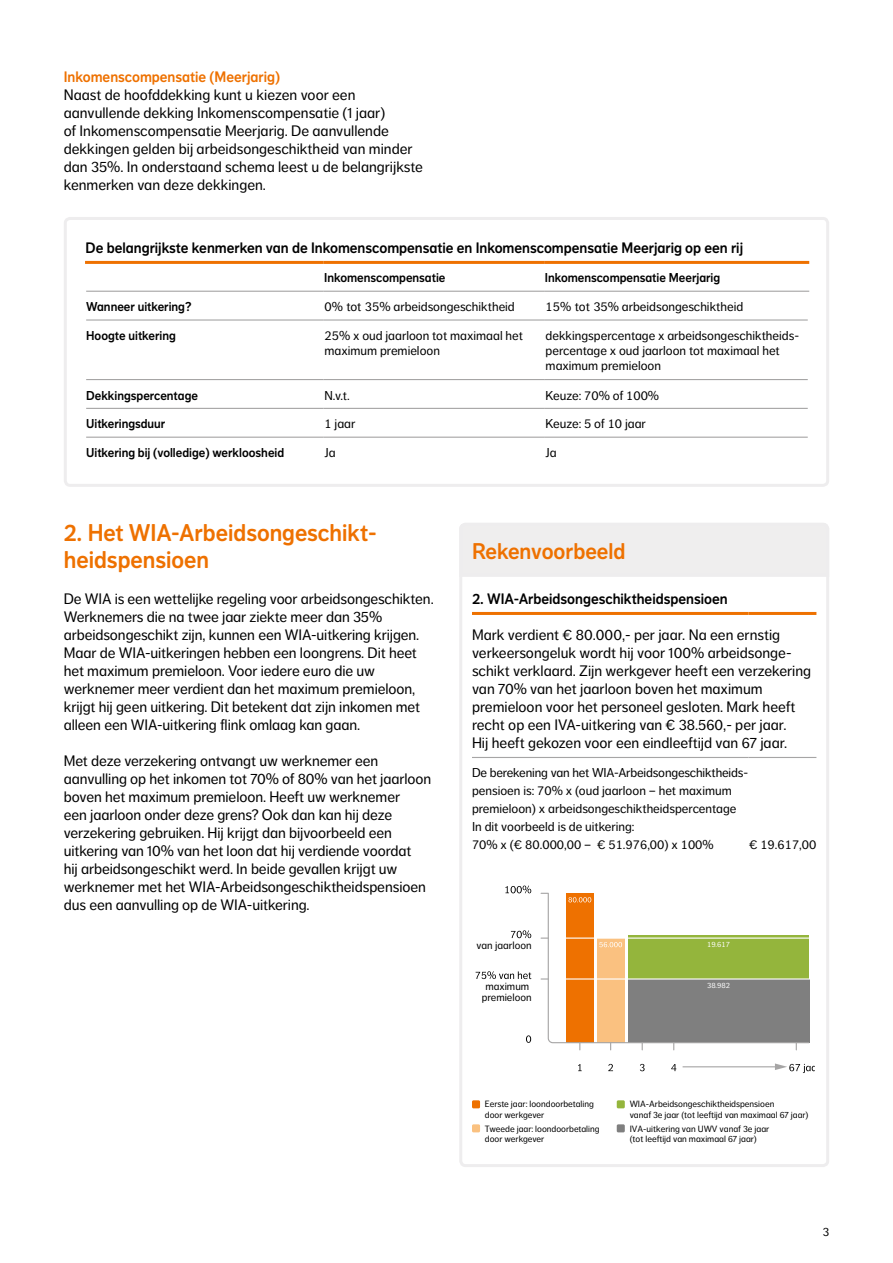
<style>
.page{position:relative;width:893px;height:1263px;background:#fff}
.page>*{position:absolute;margin:0;border:0;box-sizing:border-box;transform-origin:0 0}
.t1{font:24px/27px "NN Dagny Display";color:#ee7100}
.t2{font:22.5px "NN Dagny Display";color:#ee7100}
.t3{font:15px/18px "NN Dagny Text";letter-spacing:-.005em;color:#000}
.t4{font:15px "NN Dagny Display";color:#000}
.t5{font:15px "NN Dagny Display";color:#ee7100}
.t6{font:12.75px/18px "NN Dagny Text";color:#000}
.t7{font:12.75px "NN Dagny Display";color:#000}
.t8{font:12px "NN Dagny Text";color:#000}
.t9{font:10.65px/11.2px "NN Dagny Text";color:#000;text-align:center}
.t10{font:9px/10.5px "NN Dagny Text";color:#000}
.t11{font:7.5px "NN Dagny Text";color:#fff}
</style>
<div class="page">
<div style="left:459px;top:523px;width:370px;height:644px;border:3px solid #eeedee;border-radius:5px"></div>
<div style="left:459px;top:523px;width:370px;height:55px;background:#efeeee"></div>
<hr style="left:472px;top:612px;width:276px;height:3px;background:#ee7100">
<hr style="left:748px;top:612px;width:68px;height:3px;background:#ee7100">
<hr style="left:472px;top:757px;width:276px;height:1px;background:#a6a5a5">
<hr style="left:748px;top:757px;width:68px;height:1px;background:#a6a5a5">
<div style="left:64px;top:217px;width:765px;height:270px;border:3px solid #eeedee;border-radius:5px"></div>
<hr style="left:85px;top:261px;width:239px;height:3px;background:#ee7100">
<hr style="left:324px;top:261px;width:221px;height:3px;background:#ee7100">
<hr style="left:545px;top:261px;width:264px;height:3px;background:#ee7100">
<hr style="left:86px;top:319px;width:238px;height:2px;background:#a6a5a5">
<hr style="left:324px;top:319px;width:221px;height:2px;background:#a6a5a5">
<hr style="left:545px;top:319px;width:263px;height:2px;background:#a6a5a5">
<hr style="left:86px;top:379px;width:238px;height:1px;background:#a6a5a5">
<hr style="left:324px;top:379px;width:221px;height:1px;background:#a6a5a5">
<hr style="left:545px;top:379px;width:263px;height:1px;background:#a6a5a5">
<hr style="left:86px;top:408px;width:238px;height:1px;background:#a6a5a5">
<hr style="left:324px;top:408px;width:221px;height:1px;background:#a6a5a5">
<hr style="left:545px;top:408px;width:263px;height:1px;background:#a6a5a5">
<hr style="left:86px;top:437px;width:238px;height:1px;background:#a6a5a5">
<hr style="left:324px;top:437px;width:221px;height:1px;background:#a6a5a5">
<hr style="left:545px;top:437px;width:263px;height:1px;background:#a6a5a5">
<hr style="left:86px;top:291px;width:238px;height:1px;background:#a6a5a5">
<hr style="left:324px;top:291px;width:221px;height:1px;background:#a6a5a5">
<hr style="left:545px;top:291px;width:264px;height:1px;background:#a6a5a5">
<svg style="left:526px;top:1035px;width:5px;height:8px"></svg>
<svg style="left:476px;top:971px;width:55px;height:8px"></svg>
<svg style="left:511px;top:930px;width:20px;height:8px"></svg>
<svg style="left:505px;top:885px;width:26px;height:8px"></svg>
<svg style="left:578px;top:1064px;width:4px;height:7px"></svg>
<svg style="left:608px;top:1064px;width:5px;height:7px"></svg>
<svg style="left:640px;top:1064px;width:5px;height:7px"></svg>
<svg style="left:671px;top:1064px;width:5px;height:7px"></svg>
<hr style="left:683px;top:1066px;width:94px;height:1px;background:#a6a5a5">
<svg style="left:775px;top:1063px;width:39px;height:10px"></svg>
<svg style="left:541px;top:892px;width:269px;height:158px"></svg>
<div style="left:472px;top:1100px;width:8px;height:8px;background:#ee7100"></div>
<div style="left:472px;top:1124px;width:8px;height:8px;background:#fac180"></div>
<div style="left:617px;top:1124px;width:8px;height:8px;background:#7f7f7f"></div>
<div style="left:617px;top:1100px;width:8px;height:8px;background:#94b53c"></div>
<p class="t5" style="left:64px;top:68px;width:218px">Inkomenscompensatie (Meerjarig)</p>
<p class="t3" style="left:64px;top:86px;width:361px">Naast de hoofddekking kunt u kiezen voor een aanvullende dekking Inkomenscompensatie (1 jaar)<br>of Inkomenscompensatie Meerjarig. De aanvullende dekkingen gelden bij arbeidsongeschiktheid van minder dan 35%. In onderstaand schema leest u de belangrijkste kenmerken van deze dekkingen.</p>
<p class="t4" style="left:86px;top:239px;width:659px">De belangrijkste kenmerken van de Inkomenscompensatie en Inkomenscompensatie Meerjarig op een rij</p>
<p class="t7" style="left:324px;top:270px;width:123px">Inkomenscompensatie</p>
<p class="t7" style="left:545px;top:270px;width:177px">Inkomenscompensatie Meerjarig</p>
<p class="t7" style="left:86px;top:299px;width:107px">Wanneer uitkering?</p>
<p class="t6" style="left:324px;top:298px;width:192px">0% tot 35% arbeidsongeschiktheid</p>
<p class="t6" style="left:546px;top:298px;width:199px">15% tot 35% arbeidsongeschiktheid</p>
<p class="t7" style="left:86px;top:328px;width:91px">Hoogte uitkering</p>
<p class="t6" style="left:324px;top:328px;width:200px;line-height:15px">25% x oud jaarloon tot maximaal het maximum premieloon</p>
<p class="t6" style="left:546px;top:328px;width:255px;line-height:15px">dekkingspercentage x arbeidsongeschiktheids&shy;percentage x oud jaarloon tot maximaal het maximum premieloon</p>
<p class="t7" style="left:86px;top:388px;width:113px">Dekkingspercentage</p>
<p class="t6" style="left:324px;top:386px;width:27px">N.v.t.</p>
<p class="t6" style="left:546px;top:386px;width:115px">Keuze: 70% of 100%</p>
<p class="t7" style="left:86px;top:416px;width:81px">Uitkeringsduur</p>
<p class="t6" style="left:324px;top:415px;width:32px">1 jaar</p>
<p class="t6" style="left:546px;top:415px;width:102px">Keuze: 5 of 10 jaar</p>
<p class="t7" style="left:86px;top:445px;width:200px">Uitkering bij (volledige) werkloosheid</p>
<p class="t6" style="left:324px;top:444px;width:13px">Ja</p>
<p class="t6" style="left:546px;top:444px;width:13px">Ja</p>
<h1 class="t1" style="left:64px;top:519px;width:312px">2. Het WIA-Arbeidsongeschikt&shy;heidspensioen</h1>
<p class="t3" style="left:64px;top:590px;width:371px">De WIA is een wettelijke regeling voor arbeidsongeschikten.<br>Werknemers die na twee jaar ziekte meer dan 35% arbeidsongeschikt zijn, kunnen een WIA-uitkering krijgen.<br>Maar de WIA-uitkeringen hebben een loongrens. Dit heet het maximum premieloon. Voor iedere euro die uw werknemer meer verdient dan het maximum premieloon, krijgt hij geen uitkering. Dit betekent dat zijn inkomen met alleen een WIA-uitkering flink omlaag kan gaan.</p>
<p class="t3" style="left:64px;top:752px;width:369px">Met deze verzekering ontvangt uw werknemer een aanvulling op het inkomen tot 70% of 80% van het jaarloon boven het maximum premieloon. Heeft uw werknemer<br>een jaarloon onder deze grens? Ook dan kan hij deze verzekering gebruiken. Hij krijgt dan bijvoorbeeld een uitkering van 10% van het loon dat hij verdiende voordat<br>hij arbeidsongeschikt werd. In beide gevallen krijgt uw werknemer met het WIA-Arbeidsongeschiktheidspensioen dus een aanvulling op de WIA-uitkering.</p>
<h2 class="t2" style="left:472px;top:538px;width:155px">Rekenvoorbeeld</h2>
<p class="t4" style="left:472px;top:590px;width:257px">2. WIA-Arbeidsongeschiktheidspensioen</p>
<p class="t3" style="left:472px;top:626px;width:341px">Mark verdient € 80.000,- per jaar. Na een ernstig verkeersongeluk wordt hij voor 100% arbeidsonge&shy;schikt verklaard. Zijn werkgever heeft een verzekering van 70% van het jaarloon boven het maximum premieloon voor het personeel gesloten. Mark heeft recht op een IVA-uitkering van € 38.560,- per jaar.<br>Hij heeft gekozen voor een eindleeftijd van 67 jaar.</p>
<p class="t6" style="left:472px;top:764px;width:276px">De berekening van het WIA-Arbeidsongeschiktheids&shy;pensioen is: 70% x (oud jaarloon – het maximum premieloon) x arbeidsongeschiktheidspercentage In dit voorbeeld is de uitkering:<br>70% x (€ 80.000,00 – € 51.976,00) x 100%</p>
<p class="t6" style="left:749px;top:836px;width:69px">€ 19.617,00</p>
<p class="t9" style="left:477px;top:940px;width:56px">van jaarloon</p>
<p class="t11" style="left:707px;top:940px;width:25px">19.617</p>
<p class="t11" style="left:707px;top:981px;width:25px">38.982</p>
<p class="t9" style="left:482px;top:981px;width:51px">maximum premieloon</p>
<p class="t10" style="left:485px;top:1099px;width:110px">Eerste jaar: loondoorbetaling door werkgever</p>
<p class="t10" style="left:485px;top:1123px;width:116px">Tweede jaar: loondoorbetaling door werkgever</p>
<p class="t10" style="left:630px;top:1099px;width:180px">WIA-Arbeidsongeschiktheidspensioen<br>vanaf 3e jaar (tot leeftijd van maximaal 67 jaar)</p>
<p class="t10" style="left:630px;top:1123px;width:141px">IVA-uitkering van UWV vanaf 3e jaar (tot leeftijd van maximaal 67 jaar)</p>
<p class="t8" style="left:823px;top:1225px;width:8px">3</p>
</div>
